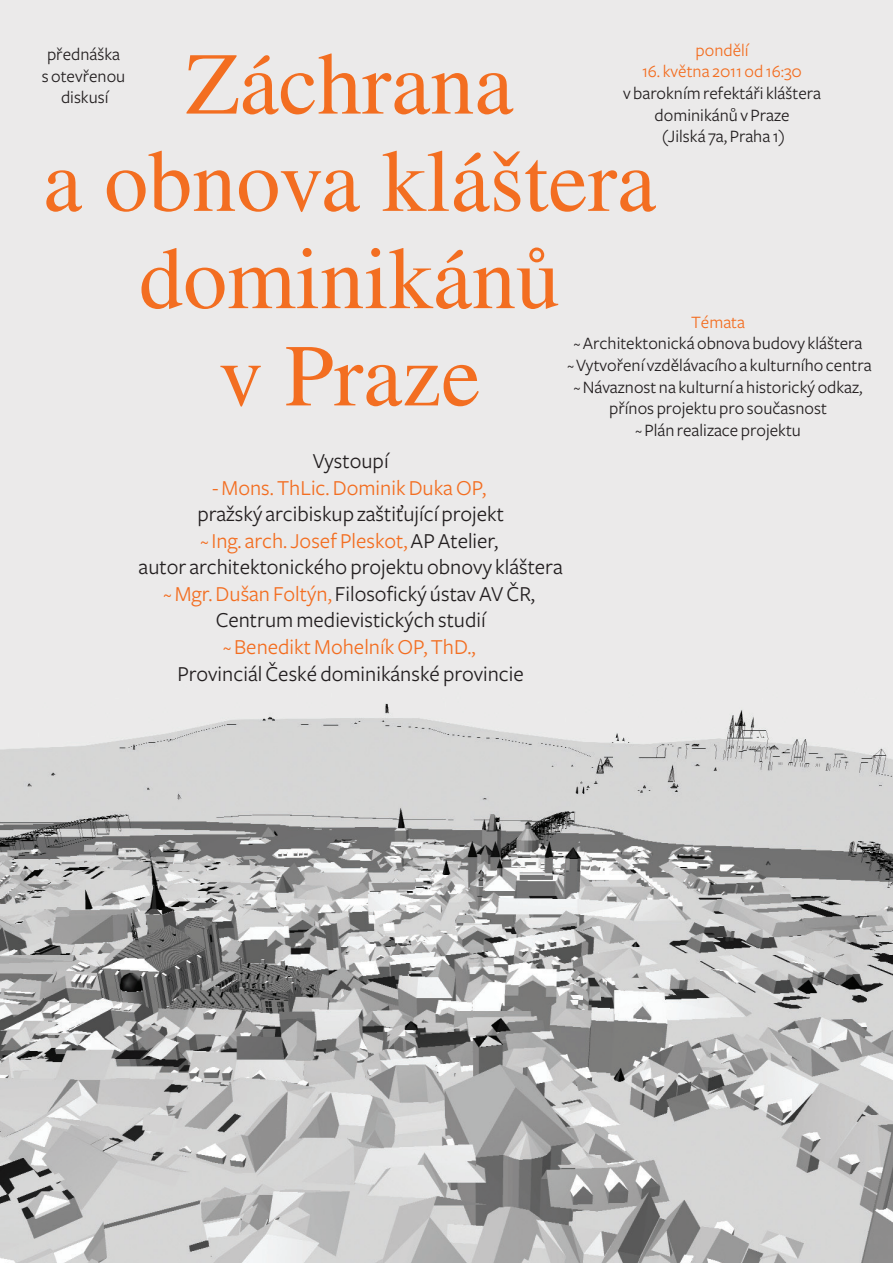
<style>
.page{position:relative;width:893px;height:1263px;background:#ebeaea}
.page>*{position:absolute;margin:0;border:0;box-sizing:border-box;transform-origin:0 0}
.t1{font:88.05px/97.2px "Times CE";color:#f36e21;text-align:center}
.t2{font:22.05px/26.5px "Freight Sans CE";color:#231f20;text-align:center}
.t3{font:22.05px "Freight Sans CE";color:#f36e21}
.t4{font:18px/21.6px "Freight Sans CE";color:#231f20;text-align:center}
.t5{font:18px "Freight Sans CE";color:#f36e21}
.s1{color:#f36e21}
</style>
<div class="page">
<img style="left:0;top:703px;width:893px;height:560px">
<p class="t5" style="left:695px;top:40px;width:55px">pondělí</p>
<p class="t5" style="left:642px;top:62px;width:161px">16. května 2011 od 16:30</p>
<p class="t4" style="left:623px;top:83px;width:199px">v barokním refektáři kláštera dominikánů v Praze<br>(Jilská 7a, Praha 1)</p>
<p class="t4" style="left:42px;top:44px;width:85px">přednáška s otevřenou diskusí</p>
<h1 class="t1" style="left:43px;top:34px;width:615px">Záchrana<br>a obnova kláštera dominikánů<br>v Praze</h1>
<p class="t5" style="left:691px;top:312px;width:56px">Témata</p>
<p class="t4" style="left:567px;top:333px;width:306px">~ Architektonická obnova budovy kláštera<br>~ Vytvoření vzdělávacího a kulturního centra ~ Návaznost na kulturní a historický odkaz, přínos projektu pro současnost<br>~ Plán realizace projektu</p>
<p class="t2" style="left:313px;top:448px;width:77px">Vystoupí</p>
<p class="t3" style="left:212px;top:476px;width:276px">- Mons. ThLic. Dominik Duka OP,</p>
<p class="t2" style="left:139px;top:501px;width:426px">pražský arcibiskup zaštiťující projekt<br><span class="s1">~ Ing. arch. Josef Pleskot,</span> AP Atelier,<br>autor architektonického projektu obnovy kláštera <span class="s1">~ Mgr. Dušan Foltýn,</span> Filosofický ústav AV ČR, Centrum medievistických studií</p>
<p class="t3" style="left:223px;top:635px;width:254px">~ Benedikt Mohelník OP, ThD.,</p>
<p class="t2" style="left:177px;top:660px;width:348px">Provinciál České dominikánské provincie</p>
</div>
